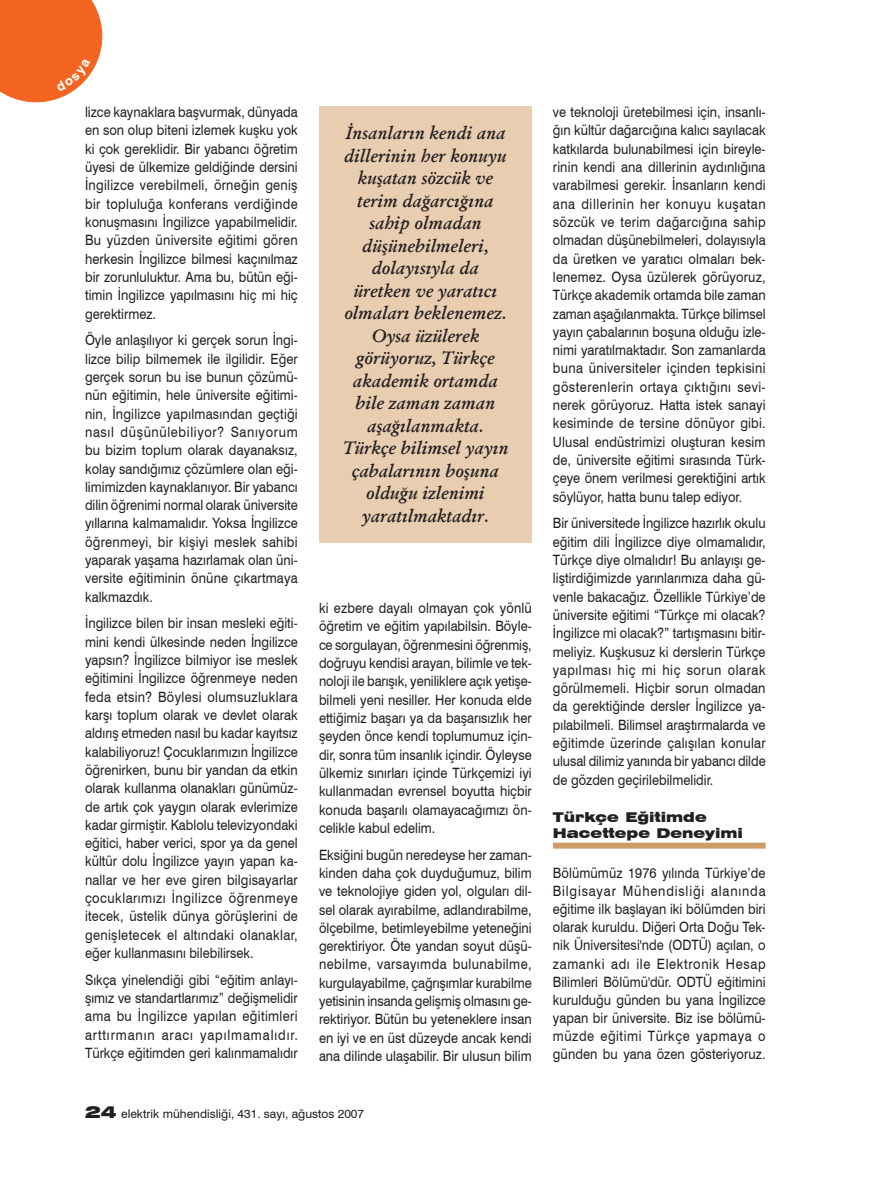
<style>
.page{position:relative;width:872px;height:1191px;background:#fff}
.page>*{position:absolute;margin:0;border:0;box-sizing:border-box;transform-origin:0 0}
.spot{font:italic 600 18px/22.5px "Garamond";color:#231f20;text-align:center}
.Paragraph_Style_Body{font:14.25px/18.3px "Swiss 721 BT";color:#231f20;text-align:justify;scale:.9 1}
.Paragraph_Style_Subhead1{font:900 expanded 13.5px/16.2px "Swiss 721 BT";color:#231f20}
.t1{font:12px "Swiss 721 BT";color:#231f20}
.s1{font-weight:900;font-stretch:expanded;font-size:16.5px}
</style>
<div class="page">
<div style="left:553px;top:842px;width:212px;height:6px;background:#ce9c69"></div>
<div style="left:319px;top:106px;width:213px;height:437px;background:#e8cdb1"></div>
<svg style="left:0;top:0;width:102px;height:102px;background:#f47438"></svg>
<p class="Paragraph_Style_Body" style="left:85px;top:103px;width:238px">lizce kaynaklara başvurmak, dünyada en son olup biteni izlemek kuşku yok ki çok gereklidir. Bir yabancı öğretim üyesi de ülkemize geldiğinde dersini İngilizce verebilmeli, örneğin geniş bir topluluğa konferans verdiğinde konuşmasını İngilizce yapabilmelidir.<br>Bu yüzden üniversite eğitimi gören herkesin İngilizce bilmesi kaçınılmaz bir zorunluluktur. Ama bu, bütün eği&shy;timin İngilizce yapılmasını hiç mi hiç gerektirmez.</p>
<p class="Paragraph_Style_Body" style="left:85px;top:331px;width:238px">Öyle anlaşılıyor ki gerçek sorun İngi&shy;lizce bilip bilmemek ile ilgilidir. Eğer gerçek sorun bu ise bunun çözümü&shy;nün eğitimin, hele üniversite eğitimi&shy;nin, İngilizce yapılmasından geçtiği nasıl düşünülebiliyor? Sanıyorum bu bizim toplum olarak dayanaksız, kolay sandığımız çözümlere olan eği&shy;limimizden kaynaklanıyor. Bir yabancı dilin öğrenimi normal olarak üniversite yıllarına kalmamalıdır. Yoksa İngilizce öğrenmeyi, bir kişiyi meslek sahibi yaparak yaşama hazırlamak olan üni&shy;versite eğitiminin önüne çıkartmaya kalkmazdık.</p>
<p class="Paragraph_Style_Body" style="left:85px;top:614px;width:238px">İngilizce bilen bir insan mesleki eğiti&shy;mini kendi ülkesinde neden İngilizce yapsın? İngilizce bilmiyor ise meslek eğitimini İngilizce öğrenmeye neden feda etsin? Böylesi olumsuzluklara karşı toplum olarak ve devlet olarak aldırış etmeden nasıl bu kadar kayıtsız kalabiliyoruz! Çocuklarımızın İngilizce öğrenirken, bunu bir yandan da etkin olarak kullanma olanakları günümüz&shy;de artık çok yaygın olarak evlerimize kadar girmiştir. Kablolu televizyondaki eğitici, haber verici, spor ya da genel kültür dolu İngilizce yayın yapan ka&shy;nallar ve her eve giren bilgisayarlar çocuklarımızı İngilizce öğrenmeye itecek, üstelik dünya görüşlerini de genişletecek el altındaki olanaklar, eğer kullanmasını bilebilirsek.</p>
<p class="Paragraph_Style_Body" style="left:85px;top:970px;width:238px">Sıkça yinelendiği gibi “eğitim anlayı&shy;şımız ve standartlarımız” değişmelidir ama bu İngilizce yapılan eğitimleri arttırmanın aracı yapılmamalıdır.<br>Türkçe eğitimden geri kalınmamalıdır</p>
<p class="spot" style="left:342px;top:121px;width:167px">İnsanların kendi ana dillerinin her konuyu kuşatan sözcük ve terim dağarcığına sahip olmadan düşünebilmeleri, dolayısıyla da üretken ve yaratıcı olmaları beklenemez.<br>Oysa üzülerek görüyoruz, Türkçe akademik ortamda bile zaman zaman aşağılanmakta.<br>Türkçe bilimsel yayın çabalarının boşuna olduğu izlenimi yaratılmaktadır.</p>
<p class="Paragraph_Style_Body" style="left:319px;top:599px;width:238px">ki ezbere dayalı olmayan çok yönlü öğretim ve eğitim yapılabilsin. Böyle&shy;ce sorgulayan, öğrenmesini öğrenmiş, doğruyu kendisi arayan, bilimle ve tek&shy;noloji ile barışık, yeniliklere açık yetişe&shy;bilmeli yeni nesiller. Her konuda elde ettiğimiz başarı ya da başarısızlık her şeyden önce kendi toplumumuz için&shy;dir, sonra tüm insanlık içindir. Öyleyse ülkemiz sınırları içinde Türkçemizi iyi kullanmadan evrensel boyutta hiçbir konuda başarılı olamayacağımızı ön&shy;celikle kabul edelim.</p>
<p class="Paragraph_Style_Body" style="left:319px;top:845px;width:238px">Eksiğini bugün neredeyse her zaman&shy;kinden daha çok duyduğumuz, bilim ve teknolojiye giden yol, olguları dil&shy;sel olarak ayırabilme, adlandırabilme, ölçebilme, betimleyebilme yeteneğini gerektiriyor. Öte yandan soyut düşü&shy;nebilme, varsayımda bulunabilme, kurgulayabilme, çağrışımlar kurabilme yetisinin insanda gelişmiş olmasını ge&shy;rektiriyor. Bütün bu yeteneklere insan en iyi ve en üst düzeyde ancak kendi ana dilinde ulaşabilir. Bir ulusun bilim</p>
<p class="t1" style="left:85px;top:1106px;width:280px"><span class="s1">24</span> elektrik mühendisliği, 431. sayı, ağustos 2007</p>
<p class="Paragraph_Style_Body" style="left:553px;top:103px;width:238px">ve teknoloji üretebilmesi için, insanlı&shy;ğın kültür dağarcığına kalıcı sayılacak katkılarda bulunabilmesi için bireyle&shy;rinin kendi ana dillerinin aydınlığına varabilmesi gerekir. İnsanların kendi ana dillerinin her konuyu kuşatan sözcük ve terim dağarcığına sahip olmadan düşünebilmeleri, dolayısıyla da üretken ve yaratıcı olmaları bek&shy;lenemez. Oysa üzülerek görüyoruz, Türkçe akademik ortamda bile zaman zaman aşağılanmakta. Türkçe bilimsel yayın çabalarının boşuna olduğu izle&shy;nimi yaratılmaktadır. Son zamanlarda buna üniversiteler içinden tepkisini gösterenlerin ortaya çıktığını sevi&shy;nerek görüyoruz. Hatta istek sanayi kesiminde de tersine dönüyor gibi.<br>Ulusal endüstrimizi oluşturan kesim de, üniversite eğitimi sırasında Türk&shy;çeye önem verilmesi gerektiğini artık söylüyor, hatta bunu talep ediyor.</p>
<p class="Paragraph_Style_Body" style="left:553px;top:514px;width:238px">Bir üniversitede İngilizce hazırlık okulu eğitim dili İngilizce diye olmamalıdır, Türkçe diye olmalıdır! Bu anlayışı ge&shy;liştirdiğimizde yarınlarımıza daha gü&shy;venle bakacağız. Özellikle Türkiye’de üniversite eğitimi “Türkçe mi olacak?<br>İngilizce mi olacak?” tartışmasını bitir&shy;meliyiz. Kuşkusuz ki derslerin Türkçe yapılması hiç mi hiç sorun olarak görülmemeli. Hiçbir sorun olmadan da gerektiğinde dersler İngilizce ya&shy;pılabilmeli. Bilimsel araştırmalarda ve eğitimde üzerinde çalışılan konular ulusal dilimiz yanında bir yabancı dilde de gözden geçirilebilmelidir.</p>
<p class="Paragraph_Style_Subhead1" style="left:553px;top:809px;width:192px">Türkçe Eğitimde<br>Hacettepe Deneyimi</p>
<p class="Paragraph_Style_Body" style="left:553px;top:863px;width:238px">Bölümümüz 1976 yılında Türkiye’de Bilgisayar Mühendisliği alanında eğitime ilk başlayan iki bölümden biri olarak kuruldu. Diğeri Orta Doğu Tek&shy;nik Üniversitesi'nde (ODTÜ) açılan, o zamanki adı ile Elektronik Hesap Bilimleri Bölümü'dür. ODTÜ eğitimini kurulduğu günden bu yana İngilizce yapan bir üniversite. Biz ise bölümü&shy;müzde eğitimi Türkçe yapmaya o günden bu yana özen gösteriyoruz.</p>
</div>
